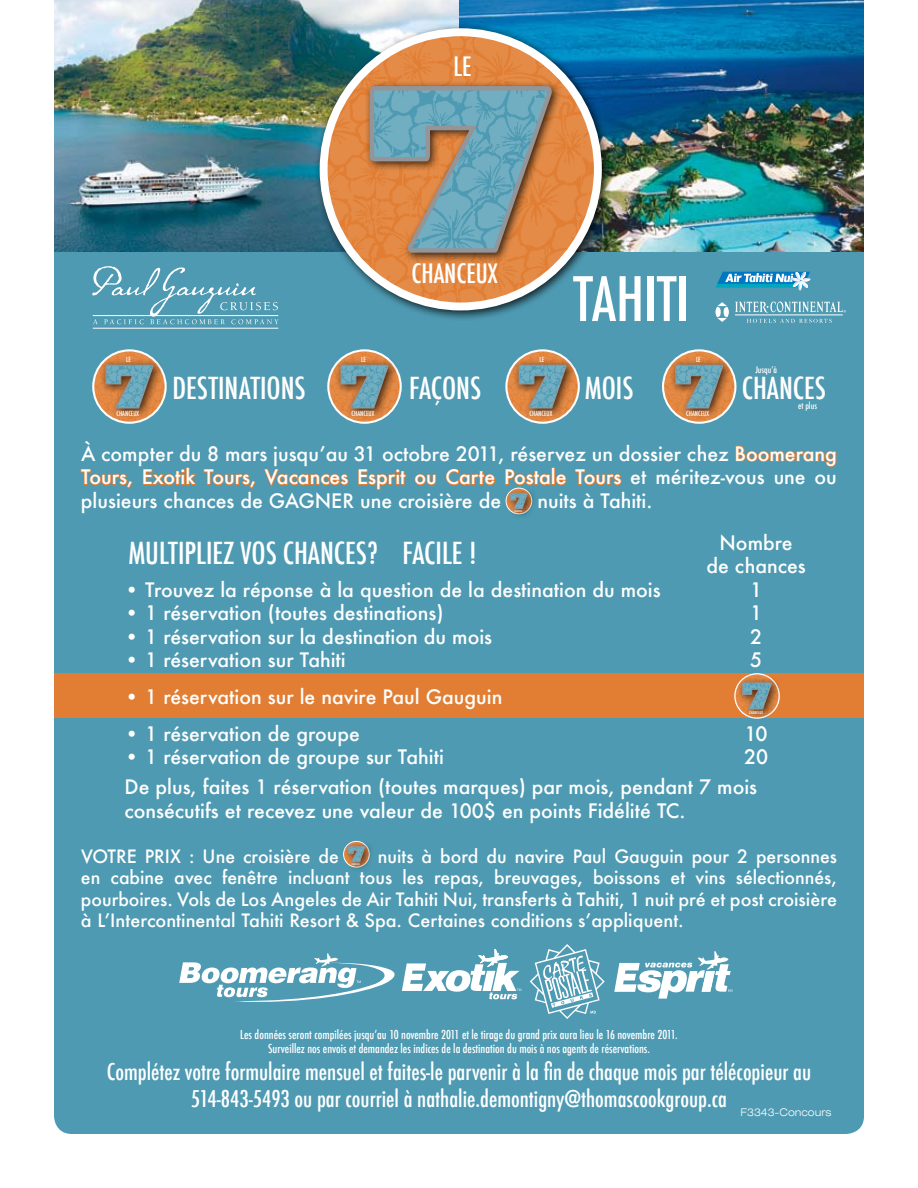
<style>
.page{position:relative;width:918px;height:1188px;background:#fff}
.page>*{position:absolute;margin:0;border:0;box-sizing:border-box;transform-origin:0 0}
.t1{font:500 condensed 59.55px "Futura";color:#fff}
.t2{font:500 condensed 29.7px "Futura";color:#fff}
.t3{font:500 condensed 26.1px "Futura";color:#fff}
.t4{font:500 condensed 22.5px/27px "Futura";color:#fff;text-align:center}
.t5{font:500 19.5px/23.4px "Futura";color:#fff;text-align:center}
.t6{font:500 18px/21.6px "Futura";color:#fff;text-align:justify}
.t7{font:500 condensed 12px/14.4px "Futura";color:#fff;text-align:center}
.t8{font:300 expanded 10.5px "Swiss 721 BT";color:#fff}
.t9{font:500 condensed 9px "Futura";color:#fff}
.t10{font:500 condensed 6.9px "Futura";color:#fff}
.t11{font:500 condensed 4.2px "Futura";color:#fff}
.t12{font:500 condensed 2.4px "Futura";color:#fff}
</style>
<div class="page">
<div style="left:54px;top:231px;width:810px;height:903px;background:#4e9ab2;border-radius:18px"></div>
<div style="left:54px;top:673px;width:810px;height:45px;background:#e17e33"></div>
<img style="left:459px;top:0;width:405px;height:252px">
<img style="left:54px;top:0;width:405px;height:252px">
<svg style="left:735px;top:445px;width:102px;height:22px"></svg>
<svg style="left:80px;top:469px;width:53px;height:20px"></svg>
<svg style="left:143px;top:467px;width:113px;height:22px"></svg>
<svg style="left:264px;top:469px;width:85px;height:19px"></svg>
<svg style="left:358px;top:469px;width:49px;height:22px"></svg>
<svg style="left:414px;top:474px;width:23px;height:12px"></svg>
<svg style="left:445px;top:468px;width:51px;height:18px"></svg>
<svg style="left:505px;top:468px;width:62px;height:18px"></svg>
<svg style="left:574px;top:469px;width:48px;height:17px"></svg>
<div style="left:314px;top:22px;width:298px;height:299px;background:#000;opacity:.75"></div>
<img style="left:324px;top:32px;width:274px;height:274px;border-radius:137px">
<div style="left:320px;top:28px;width:282px;height:282px;border:8px solid #fff;border-radius:50%"></div>
<div style="left:364px;top:80px;width:198px;height:183px;background:#000;opacity:.75"></div>
<svg style="left:367px;top:84px;width:188px;height:171px;background:#959586"></svg>
<svg style="left:179px;top:953px;width:216px;height:49px"></svg>
<svg style="left:530px;top:944px;width:75px;height:75px"></svg>
<svg style="left:402px;top:949px;width:119px;height:50px"></svg>
<svg style="left:614px;top:951px;width:119px;height:48px"></svg>
<img style="left:735px;top:674px;width:44px;height:44px;border-radius:22px">
<div style="left:734px;top:673px;width:46px;height:46px;border:1px solid #fff;border-radius:50%"></div>
<div style="left:736px;top:677px;width:46px;height:43px;background:#000;opacity:.75"></div>
<svg style="left:742px;top:682px;width:30px;height:28px"></svg>
<hr style="left:93px;top:328px;width:185px;height:1px;background:#fff">
<svg style="left:92px;top:266px;width:187px;height:58px"></svg>
<div style="left:504px;top:487px;width:33px;height:32px;background:#000;opacity:.75"></div>
<svg style="left:510px;top:493px;width:18px;height:16px"></svg>
<div style="left:342px;top:840px;width:33px;height:32px;background:#000;opacity:.75"></div>
<svg style="left:348px;top:846px;width:17px;height:16px"></svg>
<img style="left:93px;top:350px;width:73px;height:73px;border-radius:36px">
<div style="left:92px;top:349px;width:75px;height:75px;border:2px solid #fff;border-radius:50%"></div>
<div style="left:99px;top:359px;width:64px;height:60px;background:#000;opacity:.75"></div>
<svg style="left:105px;top:364px;width:49px;height:45px;background:#888e84"></svg>
<img style="left:328px;top:350px;width:73px;height:73px;border-radius:36px">
<div style="left:327px;top:349px;width:75px;height:75px;border:2px solid #fff;border-radius:50%"></div>
<div style="left:335px;top:359px;width:63px;height:60px;background:#000;opacity:.75"></div>
<svg style="left:340px;top:364px;width:49px;height:45px;background:#888e84"></svg>
<img style="left:506px;top:350px;width:73px;height:73px;border-radius:36px">
<div style="left:505px;top:349px;width:75px;height:75px;border:2px solid #fff;border-radius:50%"></div>
<div style="left:513px;top:359px;width:63px;height:60px;background:#000;opacity:.75"></div>
<svg style="left:518px;top:364px;width:49px;height:45px;background:#888e84"></svg>
<img style="left:663px;top:350px;width:72px;height:73px;border-radius:36px">
<div style="left:662px;top:349px;width:74px;height:75px;border:2px solid #fff;border-radius:50%"></div>
<div style="left:669px;top:359px;width:64px;height:60px;background:#000;opacity:.75"></div>
<svg style="left:675px;top:364px;width:49px;height:45px;background:#898f84"></svg>
<svg style="left:715px;top:272px;width:96px;height:19px"></svg>
<svg style="left:715px;top:302px;width:14px;height:20px"></svg>
<hr style="left:735px;top:315px;width:108px;height:1px;background:#fff">
<svg style="left:747px;top:319px;width:85px;height:4px"></svg>
<svg style="left:735px;top:302px;width:111px;height:11px"></svg>
<h3 class="t3" style="left:453px;top:49px;width:20px">LE</h3>
<p class="t10" style="left:126px;top:355px;width:6px">LE</p>
<p class="t10" style="left:116px;top:409px;width:24px">CHANCEUX</p>
<p class="t10" style="left:361px;top:355px;width:6px">LE</p>
<h3 class="t3" style="left:412px;top:256px;width:88px">CHANCEUX</h3>
<p class="t10" style="left:539px;top:355px;width:6px">LE</p>
<h1 class="t1" style="left:573px;top:261px;width:85px">TAHITI</h1>
<p class="t10" style="left:696px;top:355px;width:6px">LE</p>
<p class="t9" style="left:755px;top:363px;width:23px">Jusqu’à</p>
<h2 class="t2" style="left:172px;top:369px;width:135px">DESTI NATIONS</h2>
<h2 class="t2" style="left:409px;top:369px;width:74px">FAÇONS</h2>
<h2 class="t2" style="left:585px;top:369px;width:50px">MOI S</h2>
<h2 class="t2" style="left:742px;top:369px;width:86px">CHANCES</h2>
<p class="t9" style="left:798px;top:400px;width:20px">et plus</p>
<p class="t10" style="left:352px;top:409px;width:24px">CHANCEUX</p>
<p class="t10" style="left:530px;top:409px;width:24px">CHANCEUX</p>
<p class="t10" style="left:686px;top:409px;width:24px">CHANCEUX</p>
<p class="t5" style="left:81px;top:442px;width:758px;text-align:justify">À compter du 8 mars jusqu’au 31 octobre 2011, réservez un dossier chez Boomerang Tours, Exotik Tours, Vacances Esprit ou Carte Postale Tours et méritez-vous une ou plusieurs chances de GAGNER une croisière de</p>
<p class="t5" style="left:537px;top:489px;width:117px">nuits à Tahiti.</p>
<p class="t12" style="left:514px;top:509px;width:10px">CHANCEUX</p>
<h2 class="t2" style="left:128px;top:534px;width:168px">multipliez vos chances</h2>
<h2 class="t2" style="left:367px;top:534px;width:111px">? FACILE !</h2>
<p class="t5" style="left:706px;top:531px;width:101px">Nombre de chances</p>
<p class="t5" style="left:125px;top:578px;width:538px">• Trouvez la réponse à la question de la destination du mois</p>
<p class="t5" style="left:750px;top:578px;width:14px">1</p>
<p class="t5" style="left:125px;top:601px;width:321px">• 1 réservation (toutes destinations)</p>
<p class="t5" style="left:750px;top:601px;width:14px">1</p>
<p class="t5" style="left:125px;top:624px;width:369px">• 1 réservation sur la destination du mois</p>
<p class="t5" style="left:750px;top:624px;width:14px">2</p>
<p class="t5" style="left:125px;top:648px;width:223px">• 1 réservation sur Tahiti</p>
<p class="t5" style="left:750px;top:648px;width:14px">5</p>
<p class="t5" style="left:125px;top:685px;width:379px">• 1 réservation sur le navire Paul Gauguin</p>
<p class="t5" style="left:125px;top:722px;width:237px">• 1 réservation de groupe</p>
<p class="t5" style="left:745px;top:722px;width:24px">10</p>
<p class="t5" style="left:125px;top:745px;width:321px">• 1 réservation de groupe sur Tahiti</p>
<p class="t11" style="left:749px;top:710px;width:15px">CHANCEUX</p>
<p class="t5" style="left:125px;top:742px;width:645px;line-height:30.2px;text-align:left;text-indent:619px">20<br>De plus, faites 1 réservation (toutes marques) par mois, pendant 7 mois</p>
<p class="t5" style="left:125px;top:799px;width:563px">consécutifs et recevez une valeur de 100$ en points Fidélité TC.</p>
<p class="t6" style="left:81px;top:845px;width:758px">Votre prix : Une croisière de 7 nuits à bord du navire Paul Gauguin pour 2 personnes en cabine avec fenêtre incluant tous les repas, breuvages, boissons et vins sélectionnés, pourboires. Vols de Los Angeles de Air Tahiti Nui, transferts à Tahiti, 1 nuit pré et post croisière à L’I ntercontinental Tahiti Resort &amp; Spa. Certaines conditions s’appliquent.</p>
<p class="t12" style="left:352px;top:862px;width:10px">CHANCEUX</p>
<p class="t7" style="left:240px;top:1027px;width:439px">Les données seront compilées jusqu’au 10 novembre 2011 et le tirage du grand prix aura lieu le 16 novembre 2011.<br>Surveillez nos envois et demandez les indices de la destination du mois à nos agents de réservations.</p>
<p class="t4" style="left:107px;top:1059px;width:706px">Complétez votre formulaire mensuel et faites-le parvenir à la fin de chaque mois par télécopieur au<br>514-843-5493 ou par courriel à nathalie.demontigny@thomascookgroup.ca</p>
<p class="t8" style="left:740px;top:1106px;width:92px">F3343-Concours</p>
</div>
